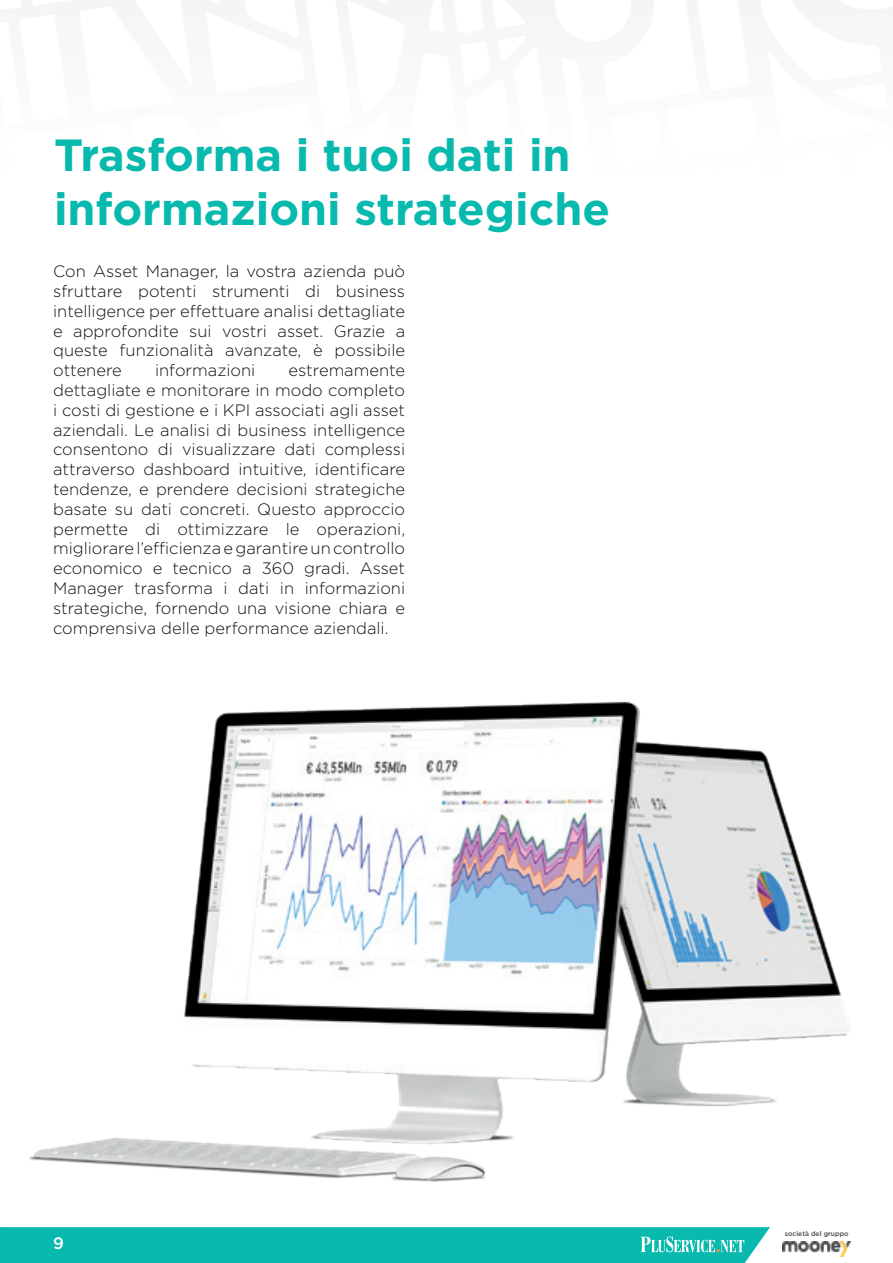
<style>
.page{position:relative;width:893px;height:1263px;background:#fff}
.page>*{position:absolute;margin:0;border:0;box-sizing:border-box;transform-origin:0 0}
.t1{font:700 45px/54px "Gotham";color:#08b9ae}
.t2{font:300 16.5px/19.8px "Gotham";color:#0e1216;text-align:justify}
.t3{font:500 16.5px "Gotham";color:#fff}
.t4{font:500 6.75px "Gotham";color:#46494b}
</style>
<div class="page">
<div style="left:0;top:1253px;width:752px;height:10px;background:#08b9ae"></div>
<img style="left:840px;top:1253px;width:6px;height:3px">
<img style="left:0;top:701px;width:851px;height:552px">
<h1 class="t1" style="left:54px;top:128px;width:558px">Trasforma i tuoi dati in informazioni strategiche</h1>
<p class="t2" style="left:53px;top:261px;width:353px">Con Asset Manager, la vostra azienda può sfruttare potenti strumenti di business intelligence per effettuare analisi dettagliate e approfondite sui vostri asset. Grazie a queste funzionalità avanzate, è possibile ottenere</p>
<p class="t2" style="left:155px;top:360px;width:102px">informazioni</p>
<p class="t2" style="left:53px;top:360px;width:354px;text-indent:235px">estremamente dettagliate e monitorare in modo completo i costi di gestione e i KPI associati agli asset aziendali. Le analisi di business intelligence consentono di visualizzare dati complessi attraverso dashboard intuitive, identificare tendenze, e prendere decisioni strategiche basate su dati concreti. Questo approccio permette di ottimizzare le operazioni, migliorare l’efficienza e garantire un controllo economico e tecnico a 360 gradi. Asset Manager trasforma i dati in informazioni strategiche, fornendo una visione chiara e comprensiva delle performance aziendali.</p>
<p class="t3" style="left:53px;top:1232px;width:12px">9</p>
<p class="t4" style="left:785px;top:1229px;width:65px">società del gruppo</p>
</div>
